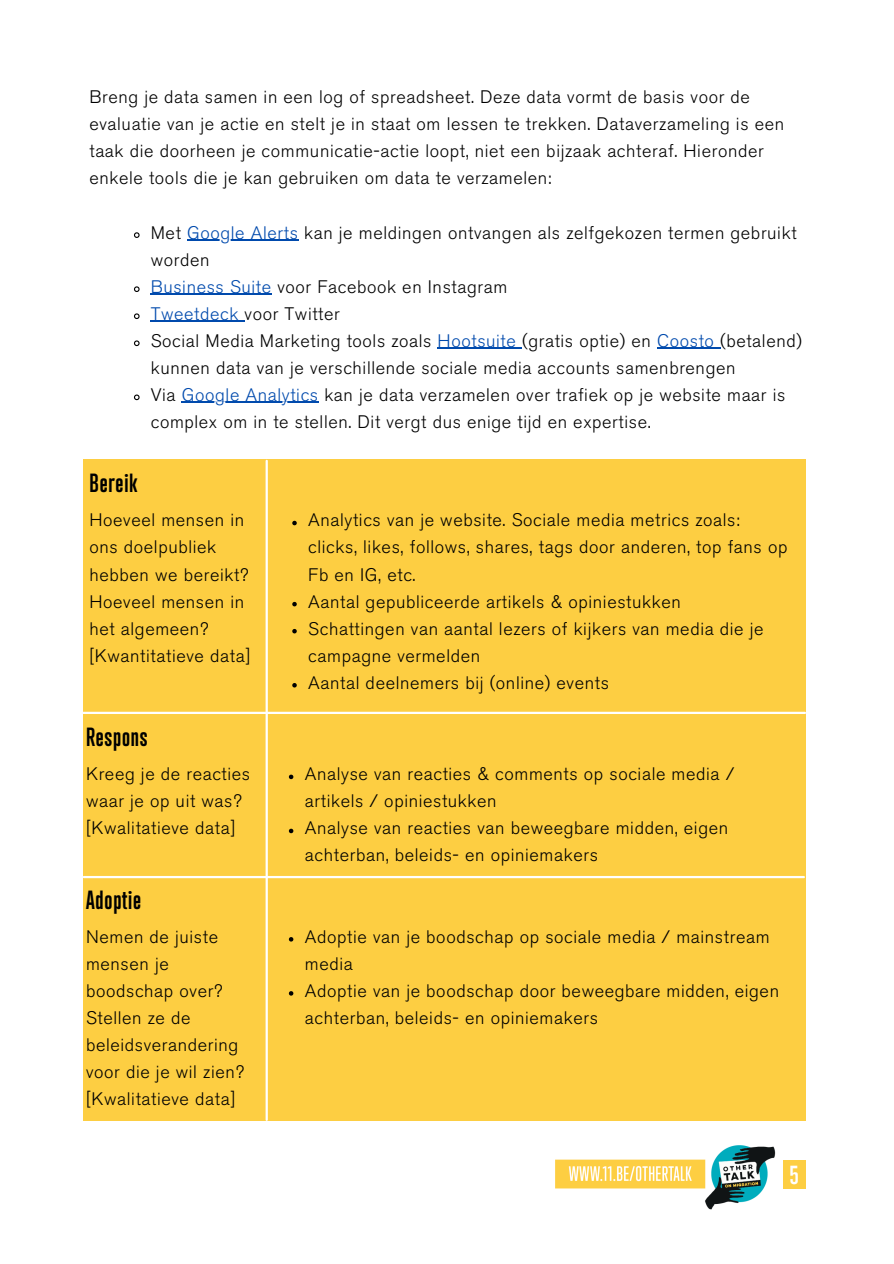
<style>
.page{position:relative;width:894px;height:1264px;background:#fff}
.page>*{position:absolute;margin:0;border:0;box-sizing:border-box;transform-origin:0 0}
.t1{font:700 24px "Trump Gothic West";letter-spacing:.035em;color:#000}
.t2{font:700 23.85px "Trump Gothic West";color:#fff}
.t3{font:300 18px/27px "Akzidenz Grotesk BE";letter-spacing:.035em;color:#000}
.s1{color:#004aad}
.s2{color:#fff}
</style>
<div class="page">
<div style="left:782px;top:1160px;width:23px;height:28px;background:#fdce42"></div>
<svg style="left:134px;top:232px;width:6px;height:6px"></svg>
<hr style="left:187px;top:240px;width:111px;height:1px;background:#004aad">
<svg style="left:134px;top:286px;width:6px;height:6px"></svg>
<hr style="left:151px;top:294px;width:121px;height:1px;background:#004aad">
<svg style="left:134px;top:313px;width:6px;height:6px"></svg>
<hr style="left:151px;top:321px;width:88px;height:1px;background:#004aad">
<svg style="left:134px;top:340px;width:6px;height:7px"></svg>
<hr style="left:437px;top:348px;width:85px;height:1px;background:#004aad">
<hr style="left:657px;top:348px;width:62px;height:1px;background:#004aad">
<svg style="left:134px;top:394px;width:6px;height:7px"></svg>
<hr style="left:182px;top:402px;width:137px;height:1px;background:#004aad">
<img style="left:555px;top:1145px;width:221px;height:65px">
<div style="left:83px;top:459px;width:722px;height:661px;background:#fdce42"></div>
<svg style="left:292px;top:521px;width:5px;height:4px"></svg>
<svg style="left:292px;top:602px;width:5px;height:4px"></svg>
<svg style="left:292px;top:629px;width:5px;height:4px"></svg>
<svg style="left:292px;top:683px;width:5px;height:4px"></svg>
<hr style="left:265px;top:461px;width:3px;height:658px;background:#fff">
<hr style="left:80px;top:711px;width:724px;height:3px;background:#fff">
<svg style="left:289px;top:774px;width:4px;height:5px"></svg>
<svg style="left:289px;top:828px;width:4px;height:5px"></svg>
<hr style="left:84px;top:876px;width:719px;height:2px;background:#fff">
<svg style="left:289px;top:937px;width:4px;height:4px"></svg>
<svg style="left:289px;top:991px;width:4px;height:4px"></svg>
<p class="t3" style="left:89px;top:86px;width:696px">Breng je data samen in een log of spreadsheet. Deze data vormt de basis voor de evaluatie van je actie en stelt je in staat om lessen te trekken. Dataverzameling is een taak die doorheen je communicatie-actie loopt, niet een bijzaak achteraf. Hieronder enkele tools die je kan gebruiken om data te verzamelen:</p>
<p class="t3" style="left:151px;top:221px;width:647px">Met <span class="s1">Google Alerts</span> kan je meldingen ontvangen als zelfgekozen termen gebruikt worden</p>
<p class="t3" style="left:151px;top:275px;width:358px"><span class="s1">Business Suite</span> voor Facebook en Instagram</p>
<p class="t3" style="left:151px;top:302px;width:190px"><span class="s1">Tweetdeck</span> voor Twitter</p>
<p class="t3" style="left:151px;top:329px;width:652px">Social Media Marketing tools zoals <span class="s1">Hootsuite</span> (gratis optie) en <span class="s1">Coosto</span> (betalend) kunnen data van je verschillende sociale media accounts samenbrengen</p>
<p class="t3" style="left:151px;top:383px;width:636px">Via <span class="s1">Google Analytics</span> kan je data verzamelen over trafiek op je website maar is complex om in te stellen. Dit vergt dus enige tijd en expertise. <span class="s2">Ho</span></p>
<p class="t1" style="left:89px;top:474px;width:50px">Bereik</p>
<p class="t3" style="left:89px;top:509px;width:161px">Hoeveel mensen in ons doelpubliek hebben we bereikt?<br>Hoeveel mensen in het algemeen?</p>
<p class="t3" style="left:89px;top:644px;width:162px">[Kwantitatieve data]</p>
<p class="t1" style="left:86px;top:727px;width:63px">Respons</p>
<p class="t3" style="left:86px;top:762px;width:166px">Kreeg je de reacties waar je op uit was?</p>
<p class="t3" style="left:86px;top:816px;width:151px">[Kwalitatieve data]</p>
<p class="t1" style="left:86px;top:890px;width:57px">Adoptie</p>
<p class="t3" style="left:86px;top:925px;width:159px">Nemen de juiste mensen je boodschap over?<br>Stellen ze de beleidsverandering voor die je wil zien?</p>
<p class="t3" style="left:86px;top:1087px;width:151px">[Kwalitatieve data]</p>
<p class="t3" style="left:308px;top:509px;width:480px">Analytics van je website. Sociale media metrics zoals: clicks, likes, follows, shares, tags door anderen, top fans op<br>Fb en IG, etc.</p>
<p class="t3" style="left:308px;top:590px;width:374px">Aantal gepubliceerde artikels &amp; opiniestukken</p>
<p class="t3" style="left:308px;top:617px;width:456px">Schattingen van aantal lezers of kijkers van media die je campagne vermelden</p>
<p class="t3" style="left:308px;top:671px;width:302px">Aantal deelnemers bij (online) events</p>
<p class="t3" style="left:305px;top:762px;width:431px">Analyse van reacties &amp; comments op sociale media / artikels / opiniestukken</p>
<p class="t3" style="left:305px;top:816px;width:424px">Analyse van reacties van beweegbare midden, eigen achterban, beleids- en opiniemakers</p>
<p class="t3" style="left:305px;top:925px;width:466px">Adoptie van je boodschap op sociale media / mainstream media</p>
<p class="t3" style="left:305px;top:979px;width:475px">Adoptie van je boodschap door beweegbare midden, eigen achterban, beleids- en opiniemakers</p>
<p class="t2" style="left:789px;top:1165px;width:10px">5</p>
</div>
